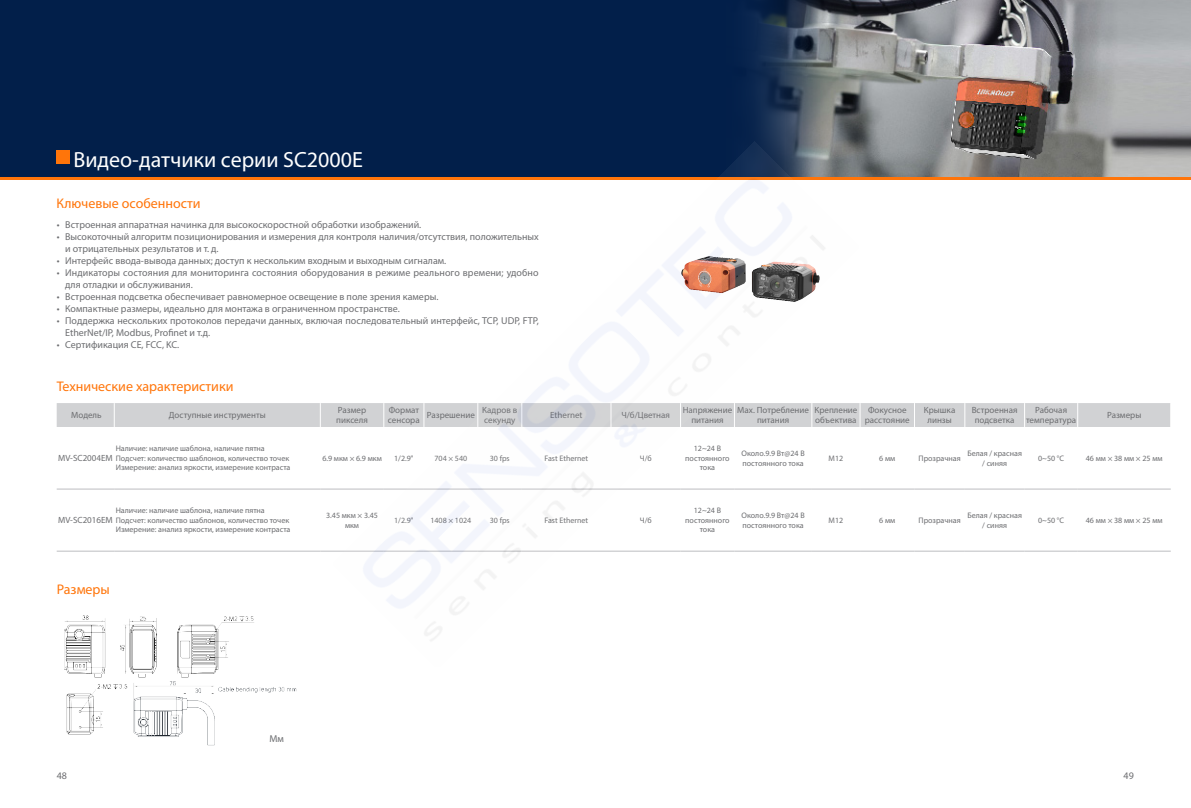
<style>
.page{position:relative;width:1191px;height:808px;background:#fff}
.page>*{position:absolute;margin:0;border:0;box-sizing:border-box;transform-origin:0 0}
.t1{font:22px "Myriad Pro";color:#fff}
.t2{font:14px "Myriad Pro";color:#ff750a}
.t3{font:10px/12px "Myriad Pro";color:#6c6d70}
.t4{font:9px/10.8px "Myriad Pro";color:#6c6d70;text-align:center}
.t5{font:8px/9.6px "Myriad Pro";color:#6c6d70;text-align:center}
</style>
<div class="page">
<div style="left:57px;top:403px;width:1114px;height:24px;background:#d1d2d4"></div>
<hr style="left:114px;top:489px;width:206px;height:1px;background:#bcbdc0">
<hr style="left:114px;top:551px;width:206px;height:1px;background:#bcbdc0">
<hr style="left:57px;top:489px;width:57px;height:1px;background:#bcbdc0">
<hr style="left:320px;top:489px;width:64px;height:1px;background:#bcbdc0">
<hr style="left:812px;top:489px;width:48px;height:1px;background:#bcbdc0">
<hr style="left:860px;top:489px;width:54px;height:1px;background:#bcbdc0">
<hr style="left:914px;top:489px;width:50px;height:1px;background:#bcbdc0">
<hr style="left:964px;top:489px;width:60px;height:1px;background:#bcbdc0">
<hr style="left:1024px;top:489px;width:53px;height:1px;background:#bcbdc0">
<hr style="left:1077px;top:489px;width:93px;height:1px;background:#bcbdc0">
<hr style="left:57px;top:551px;width:57px;height:1px;background:#bcbdc0">
<hr style="left:320px;top:551px;width:64px;height:1px;background:#bcbdc0">
<hr style="left:812px;top:551px;width:48px;height:1px;background:#bcbdc0">
<hr style="left:860px;top:551px;width:54px;height:1px;background:#bcbdc0">
<hr style="left:914px;top:551px;width:50px;height:1px;background:#bcbdc0">
<hr style="left:964px;top:551px;width:60px;height:1px;background:#bcbdc0">
<hr style="left:1024px;top:551px;width:53px;height:1px;background:#bcbdc0">
<hr style="left:1077px;top:551px;width:93px;height:1px;background:#bcbdc0">
<div style="left:0;top:0;width:1191px;height:178px;background:#021f4a"></div>
<img style="left:753px;top:0;width:438px;height:178px">
<div style="left:56px;top:151px;width:14px;height:13px;background:#ff750a"></div>
<hr style="left:0;top:178px;width:1191px;height:2px;background:#ff750a">
<img style="left:65px;top:615px;width:232px;height:131px">
<img style="left:333px;top:141px;width:525px;height:500px">
<h1 class="t1" style="left:73px;top:146px;width:291px">Видео-датчики серии SC2000E</h1>
<h2 class="t2" style="left:56px;top:194px;width:146px">Ключевые особенности</h2>
<p class="t3" style="left:57px;top:218px;width:366px">• Встроенная аппаратная начинка для высокоскоростной обработки изображений.</p>
<p class="t3" style="left:65px;top:230px;width:475px;text-indent:-9px">• Высокоточный алгоритм позиционирования и измерения для контроля наличия/отсутствия, положительных и отрицательных результатов и т. д.</p>
<p class="t3" style="left:57px;top:254px;width:391px">• Интерфейс ввода-вывода данных; доступ к нескольким входным и выходным сигналам.</p>
<p class="t3" style="left:65px;top:266px;width:475px;text-indent:-9px">• Индикаторы состояния для мониторинга состояния оборудования в режиме реального времени; удобно для отладки и обслуживания.</p>
<p class="t3" style="left:57px;top:290px;width:383px">• Встроенная подсветка обеспечивает равномерное освещение в поле зрения камеры.</p>
<p class="t3" style="left:57px;top:302px;width:345px">• Компактные размеры, идеально для монтажа в ограниченном пространстве.</p>
<p class="t3" style="left:65px;top:314px;width:475px;text-indent:-9px">• Поддержка нескольких протоколов передачи данных, включая последовательный интерфейс, TCP, UDP, FTP,<br>EtherNet/IP, Modbus, Profinet и т.д.</p>
<p class="t3" style="left:57px;top:338px;width:124px">• Сертификация CE, FCC, KC.</p>
<h2 class="t2" style="left:57px;top:377px;width:178px">Технические характеристики</h2>
<p class="t4" style="left:71px;top:409px;width:32px">Модель</p>
<p class="t4" style="left:169px;top:409px;width:98px">Доступные инструменты</p>
<p class="t4" style="left:336px;top:404px;width:33px;text-align:left">Размер пикселя</p>
<p class="t4" style="left:388px;top:404px;width:33px;text-align:left">Формат сенсора</p>
<p class="t4" style="left:427px;top:409px;width:49px">Разрешение</p>
<p class="t4" style="left:482px;top:404px;width:37px;text-align:left">Кадров в секунду</p>
<p class="t4" style="left:550px;top:409px;width:34px">Ethernet</p>
<p class="t4" style="left:621px;top:409px;width:50px">Ч/б/Цветная</p>
<p class="t4" style="left:682px;top:404px;width:51px">Напряжение питания</p>
<p class="t4" style="left:737px;top:404px;width:73px">Max. Потребление питания</p>
<p class="t4" style="left:814px;top:404px;width:44px;text-align:left">Крепление объектива</p>
<p class="t4" style="left:864px;top:404px;width:46px">Фокусное расстояние</p>
<p class="t4" style="left:924px;top:404px;width:33px">Крышка линзы</p>
<p class="t4" style="left:971px;top:404px;width:47px">Встроенная подсветка</p>
<p class="t4" style="left:1026px;top:404px;width:52px">Рабочая температура</p>
<p class="t4" style="left:1107px;top:409px;width:36px">Размеры</p>
<p class="t4" style="left:58px;top:452px;width:56px">MV-SC2004EM</p>
<p class="t5" style="left:116px;top:443px;width:176px;text-align:left">Наличие: наличие шаблона, наличие пятна<br>Подсчет: количество шаблонов, количество точек<br>Измерение: анализ яркости, измерение контраста</p>
<p class="t5" style="left:322px;top:453px;width:61px">6.9 мкм × 6.9 мкм</p>
<p class="t5" style="left:394px;top:453px;width:21px">1/2.9"</p>
<p class="t5" style="left:434px;top:453px;width:34px">704 × 540</p>
<p class="t5" style="left:490px;top:453px;width:21px">30 fps</p>
<p class="t5" style="left:544px;top:453px;width:45px">Fast Ethernet</p>
<p class="t5" style="left:640px;top:453px;width:13px">Ч/б</p>
<p class="t5" style="left:685px;top:443px;width:46px">12~24 В постоянного тока</p>
<p class="t5" style="left:741px;top:448px;width:65px;text-align:left">Около.9.9 Вт@24 В постоянного тока</p>
<p class="t5" style="left:828px;top:453px;width:16px">M12</p>
<p class="t5" style="left:879px;top:453px;width:18px">6 мм</p>
<p class="t5" style="left:918px;top:453px;width:44px">Прозрачная</p>
<p class="t5" style="left:967px;top:448px;width:56px">Белая / красная / синяя</p>
<p class="t5" style="left:1038px;top:453px;width:27px">0~50 °C</p>
<p class="t5" style="left:1085px;top:453px;width:78px">46 мм × 38 мм × 25 мм</p>
<p class="t4" style="left:58px;top:515px;width:56px">MV-SC2016EM</p>
<p class="t5" style="left:116px;top:506px;width:176px;text-align:left">Наличие: наличие шаблона, наличие пятна<br>Подсчет: количество шаблонов, количество точек<br>Измерение: анализ яркости, измерение контраста</p>
<p class="t5" style="left:326px;top:510px;width:53px">3.45 мкм × 3.45 мкм</p>
<p class="t5" style="left:394px;top:515px;width:21px">1/2.9"</p>
<p class="t5" style="left:430px;top:515px;width:42px">1408 × 1024</p>
<p class="t5" style="left:490px;top:515px;width:21px">30 fps</p>
<p class="t5" style="left:544px;top:515px;width:45px">Fast Ethernet</p>
<p class="t5" style="left:640px;top:515px;width:13px">Ч/б</p>
<p class="t5" style="left:685px;top:506px;width:46px">12~24 В постоянного тока</p>
<p class="t5" style="left:741px;top:510px;width:65px;text-align:left">Около.9.9 Вт@24 В постоянного тока</p>
<p class="t5" style="left:828px;top:515px;width:16px">M12</p>
<p class="t5" style="left:879px;top:515px;width:18px">6 мм</p>
<p class="t5" style="left:918px;top:515px;width:44px">Прозрачная</p>
<p class="t5" style="left:967px;top:510px;width:56px">Белая / красная / синяя</p>
<p class="t5" style="left:1038px;top:515px;width:27px">0~50 °C</p>
<p class="t5" style="left:1085px;top:515px;width:78px">46 мм × 38 мм × 25 мм</p>
<h2 class="t2" style="left:57px;top:580px;width:55px">Размеры</h2>
<p class="t3" style="left:269px;top:733px;width:16px">Мм</p>
<p class="t3" style="left:57px;top:769px;width:12px">48</p>
<p class="t3" style="left:1123px;top:769px;width:12px">49</p>
</div>
